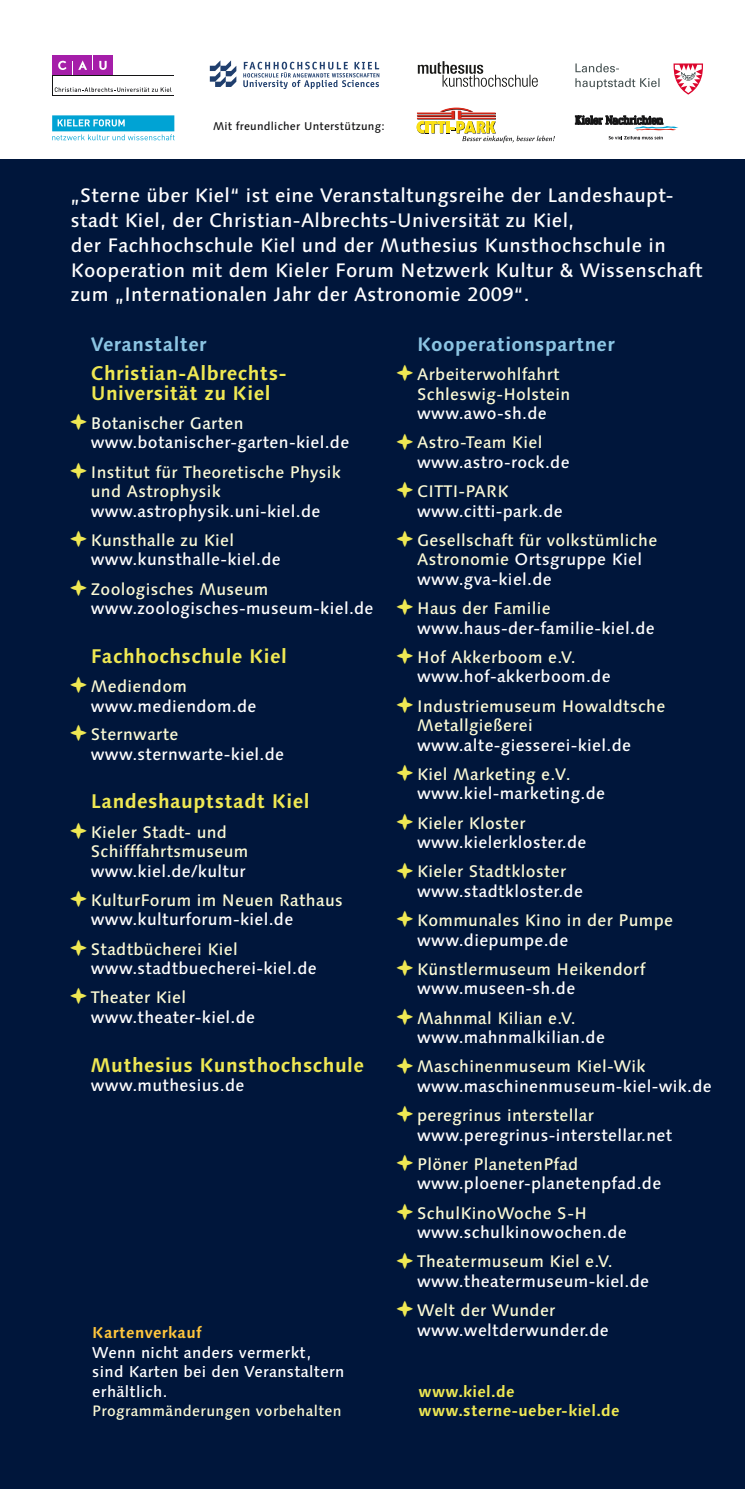
<style>
.page{position:relative;width:745px;height:1489px;background:#fff}
.page>*{position:absolute;margin:0;border:0;box-sizing:border-box;transform-origin:0 0}
.t1{font:700 19.75px/19.5px "Linotype Syntax";letter-spacing:.02em;color:#efe853}
.t2{font:500 19.5px/24.8px "Linotype Syntax";letter-spacing:.02em;color:#fff}
.t3{font:700 19.5px "Linotype Syntax";letter-spacing:.02em;color:#8cc5e3}
.t4{font:500 16.75px "Linotype Syntax";letter-spacing:.02em;color:#fff}
.t5{font:500 16.75px/19.5px "Linotype Syntax";letter-spacing:.02em;color:#fcfad5}
.t6{font:500 16.75px "Linotype Syntax";letter-spacing:.02em;color:#fafce6}
.t7{font:500 15.75px/19.5px "Linotype Syntax";letter-spacing:.02em;color:#fff}
.t8{font:700 15.75px/19.5px "Linotype Syntax";letter-spacing:.02em;color:#efe853}
.t9{font:700 15.75px "Linotype Syntax";letter-spacing:.02em;color:#ffc63d}
.t10{font:500 15px "Linotype Syntax";letter-spacing:.025em;color:#fcfad5}
.t11{font:500 11.25px "Linotype Syntax";letter-spacing:.02em;color:#141415}
.s1{color:#fff}
</style>
<div class="page">
<div style="left:0;top:159px;width:744px;height:1329px;background:#00163b"></div>
<svg style="left:575px;top:78px;width:84px;height:11px"></svg>
<svg style="left:575px;top:63px;width:43px;height:9px"></svg>
<svg style="left:673px;top:63px;width:29px;height:32px"></svg>
<div style="left:52px;top:55px;width:61px;height:21px;background:#a51ea9"></div>
<svg style="left:58px;top:61px;width:8px;height:9px"></svg>
<svg style="left:99px;top:61px;width:8px;height:9px"></svg>
<svg style="left:72px;top:55px;width:21px;height:20px"></svg>
<div style="left:52px;top:75px;width:122px;height:21px;background:#141415"></div>
<div style="left:53px;top:76px;width:120px;height:19px;background:#fff"></div>
<svg style="left:55px;top:87px;width:116px;height:5px"></svg>
<svg style="left:210px;top:60px;width:26px;height:27px"></svg>
<svg style="left:243px;top:62px;width:136px;height:27px"></svg>
<svg style="left:417px;top:61px;width:120px;height:26px"></svg>
<svg style="left:52px;top:115px;width:122px;height:25px"></svg>
<svg style="left:416px;top:108px;width:138px;height:35px"></svg>
<svg style="left:608px;top:136px;width:54px;height:4px"></svg>
<svg style="left:575px;top:116px;width:103px;height:14px"></svg>
<p class="t11" style="left:213px;top:119px;width:173px">Mit freundlicher Unterstützung:</p>
<p class="t2" style="left:71px;top:183px;width:632px">„Sterne über Kiel“ ist eine Veranstaltungsreihe der Landeshaupt&shy;stadt Kiel, der Christian-Albrechts-Universität zu Kiel,<br>der Fachhochschule Kiel und der Muthesius Kunsthochschule in Kooperation mit dem Kieler Forum Netzwerk Kultur &amp; Wissenschaft zum „Internationalen Jahr der Astronomie 2009“.</p>
<p class="t3" style="left:91px;top:332px;width:117px">Veranstalter</p>
<p class="t1" style="left:91px;top:363px;width:197px">Christian-Albrechts-<br>Universität zu Kiel</p>
<p class="t6" style="left:91px;top:413px;width:154px">Botanischer Garten</p>
<p class="t4" style="left:91px;top:432px;width:260px">www.botanischer-garten-kiel.de</p>
<p class="t5" style="left:91px;top:462px;width:252px">Institut für Theoretische Physik und Astrophysik</p>
<p class="t4" style="left:91px;top:501px;width:231px">www.astrophysik.uni-kiel.de</p>
<p class="t5" style="left:91px;top:530px;width:145px">Kunsthalle zu Kiel</p>
<p class="t4" style="left:91px;top:549px;width:191px">www.kunsthalle-kiel.de</p>
<p class="t5" style="left:91px;top:579px;width:179px">Zoologisches Museum</p>
<p class="t4" style="left:91px;top:598px;width:284px">www.zoologisches-museum-kiel.de</p>
<p class="t1" style="left:91px;top:646px;width:197px">Fachhochschule Kiel</p>
<p class="t5" style="left:91px;top:676px;width:98px">Mediendom</p>
<p class="t4" style="left:91px;top:695px;width:167px">www.mediendom.de</p>
<p class="t5" style="left:91px;top:724px;width:89px">Sternwarte</p>
<p class="t4" style="left:91px;top:743px;width:195px">www.sternwarte-kiel.de</p>
<p class="t1" style="left:91px;top:791px;width:220px">Landeshauptstadt Kiel</p>
<p class="t5" style="left:91px;top:822px;width:159px">Kieler Stadt- und<br>Schifffahrtsmuseum</p>
<p class="t4" style="left:91px;top:860px;width:156px">www.kiel.de/kultur</p>
<p class="t5" style="left:91px;top:890px;width:253px">KulturForum im Neuen Rathaus</p>
<p class="t4" style="left:91px;top:909px;width:204px">www.kulturforum-kiel.de</p>
<p class="t5" style="left:91px;top:939px;width:148px">Stadtbücherei Kiel</p>
<p class="t4" style="left:91px;top:958px;width:227px">www.stadtbuecherei-kiel.de</p>
<p class="t5" style="left:91px;top:987px;width:97px">Theater Kiel</p>
<p class="t4" style="left:91px;top:1006px;width:166px">www.theater-kiel.de</p>
<p class="t1" style="left:91px;top:1054px;width:274px">Muthesius Kunsthochschule</p>
<p class="t4" style="left:91px;top:1075px;width:155px">www.muthesius.de</p>
<p class="t3" style="left:417px;top:332px;width:199px">Kooperationspartner</p>
<p class="t5" style="left:417px;top:365px;width:154px">Arbeiterwohlfahrt<br>Schleswig-Holstein</p>
<p class="t4" style="left:417px;top:403px;width:131px">www.awo-sh.de</p>
<p class="t5" style="left:417px;top:433px;width:126px">Astro-Team Kiel</p>
<p class="t4" style="left:417px;top:452px;width:154px">www.astro-rock.de</p>
<p class="t5" style="left:417px;top:481px;width:93px">CITTI-PARK</p>
<p class="t4" style="left:417px;top:501px;width:147px">www.citti-park.de</p>
<p class="t5" style="left:417px;top:530px;width:241px">Gesellschaft für volkstümliche<br>Astronomie <span class="s1">Ortsgruppe Kiel www.gva-kiel.de</span></p>
<p class="t5" style="left:417px;top:598px;width:135px">Haus der Familie</p>
<p class="t4" style="left:417px;top:618px;width:239px">www.haus-der-familie-kiel.de</p>
<p class="t5" style="left:417px;top:647px;width:160px">Hof Akkerboom e.V.</p>
<p class="t4" style="left:417px;top:666px;width:195px">www.hof-akkerboom.de</p>
<p class="t5" style="left:417px;top:696px;width:249px">Industriemuseum Howaldtsche<br>Metallgießerei</p>
<p class="t4" style="left:417px;top:734px;width:215px">www.alte-giesserei-kiel.de</p>
<p class="t5" style="left:417px;top:764px;width:155px">Kiel Marketing e.V.</p>
<p class="t4" style="left:417px;top:783px;width:189px">www.kiel-marketing.de</p>
<p class="t5" style="left:417px;top:813px;width:110px">Kieler Kloster</p>
<p class="t4" style="left:417px;top:832px;width:171px">www.kielerkloster.de</p>
<p class="t5" style="left:417px;top:861px;width:150px">Kieler Stadtkloster</p>
<p class="t4" style="left:417px;top:881px;width:167px">www.stadtkloster.de</p>
<p class="t5" style="left:417px;top:910px;width:257px">Kommunales Kino in der Pumpe</p>
<p class="t4" style="left:417px;top:929px;width:152px">www.diepumpe.de</p>
<p class="t5" style="left:417px;top:959px;width:229px">Künstlermuseum Heikendorf</p>
<p class="t4" style="left:417px;top:978px;width:159px">www.museen-sh.de</p>
<p class="t5" style="left:417px;top:1008px;width:160px">Mahnmal Kilian e.V.</p>
<p class="t4" style="left:417px;top:1027px;width:189px">www.mahnmalkilian.de</p>
<p class="t5" style="left:417px;top:1056px;width:230px">Maschinenmuseum Kiel-Wik</p>
<p class="t4" style="left:417px;top:1075px;width:296px">www.maschinenmuseum-kiel-wik.de</p>
<p class="t5" style="left:417px;top:1105px;width:178px">peregrinus interstellar</p>
<p class="t4" style="left:417px;top:1124px;width:256px">www.peregrinus-interstellar.net</p>
<p class="t5" style="left:417px;top:1154px;width:162px">Plöner PlanetenPfad</p>
<p class="t4" style="left:417px;top:1173px;width:245px">www.ploener-planetenpfad.de</p>
<p class="t5" style="left:417px;top:1203px;width:171px">SchulKinoWoche S-H</p>
<p class="t4" style="left:417px;top:1222px;width:211px">www.schulkinowochen.de</p>
<p class="t5" style="left:417px;top:1251px;width:197px">Theatermuseum Kiel e.V.</p>
<p class="t4" style="left:417px;top:1270px;width:233px">www.theatermuseum-kiel.de</p>
<p class="t5" style="left:417px;top:1300px;width:140px">Welt der Wunder</p>
<p class="t4" style="left:417px;top:1319px;width:193px">www.weltderwunder.de</p>
<p class="t9" style="left:92px;top:1322px;width:111px">Kartenverkauf</p>
<p class="t7" style="left:92px;top:1342px;width:253px">Wenn nicht anders vermerkt, sind Karten bei den Veranstaltern erhältlich.</p>
<p class="t10" style="left:92px;top:1401px;width:251px">Programmänderungen vorbehalten</p>
<p class="t8" style="left:418px;top:1381px;width:202px">www.kiel.de www.sterne-ueber-kiel.de</p>
</div>
